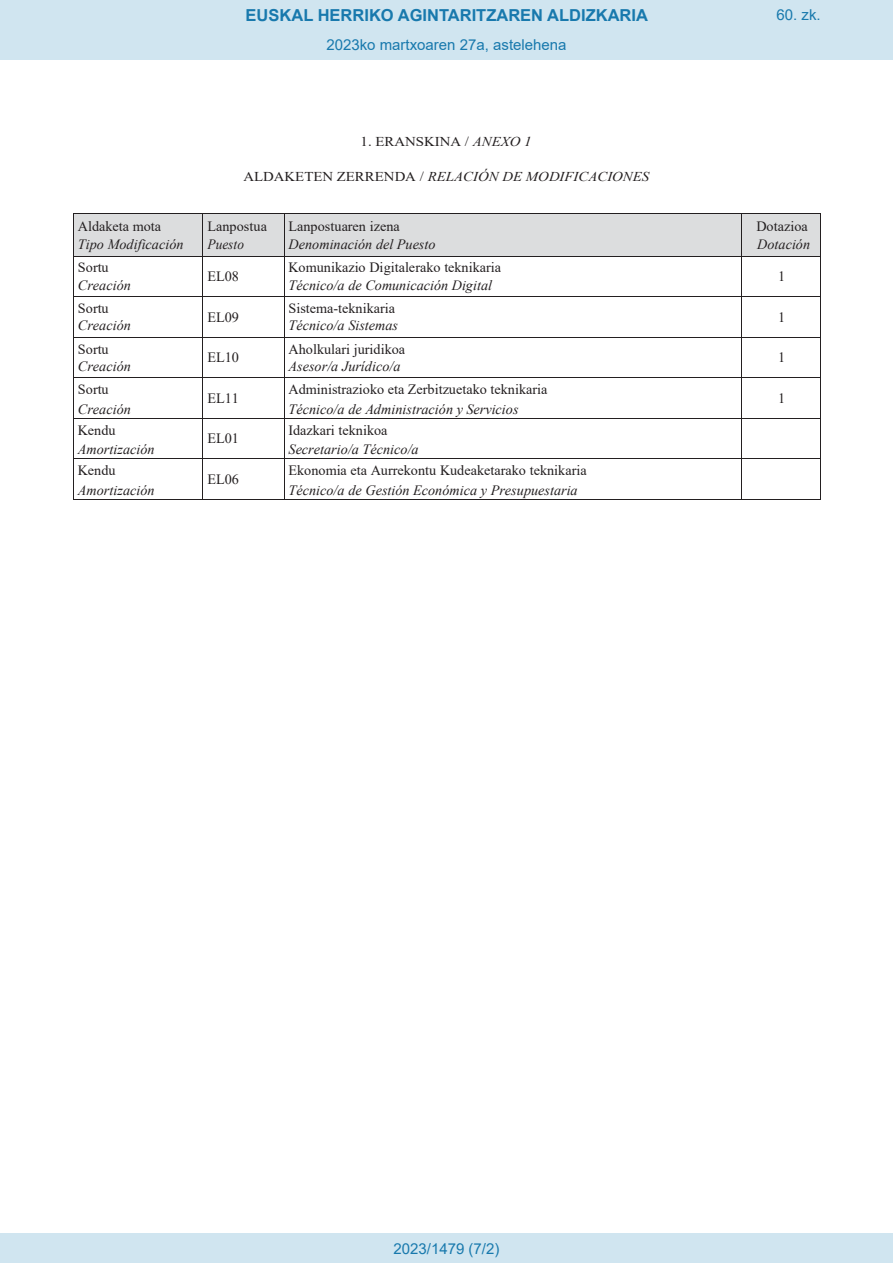
<style>
.page{position:relative;width:893px;height:1263px;background:#fff}
.page>*{position:absolute;margin:0;border:0;box-sizing:border-box;transform-origin:0 0}
.t1{font:700 16.5px "Arial";color:#1879ad}
.Paginacion_Centro{font:15px "Arial";color:#1879ad}
.t2{font:14.25px/17.2px "Times New Roman";color:#231f20}
.t3{font:italic 14.25px/17.2px "Times New Roman";color:#231f20}
.t4{font:italic 13.5px "Times New Roman";letter-spacing:-.005em;color:#231f20;scale:1.1 1}
.t5{font:13.5px "Times New Roman";letter-spacing:-.005em;color:#231f20;scale:1.1 1}
.s1{font-style:italic}
.s2{font-style:normal}
</style>
<div class="page">
<div style="left:74px;top:214px;width:128px;height:42px;background:#dcddde"></div>
<div style="left:203px;top:214px;width:80px;height:42px;background:#dcddde"></div>
<div style="left:284px;top:214px;width:457px;height:42px;background:#dcddde"></div>
<div style="left:742px;top:214px;width:78px;height:42px;background:#dcddde"></div>
<hr style="left:74px;top:213px;width:129px;height:1px;background:#231f20">
<hr style="left:203px;top:213px;width:81px;height:1px;background:#231f20">
<hr style="left:284px;top:213px;width:457px;height:1px;background:#231f20">
<hr style="left:742px;top:213px;width:78px;height:1px;background:#231f20">
<hr style="left:73px;top:214px;width:1px;height:42px;background:#231f20">
<hr style="left:203px;top:214px;width:1px;height:42px;background:#231f20">
<hr style="left:284px;top:214px;width:1px;height:42px;background:#231f20">
<hr style="left:741px;top:214px;width:1px;height:42px;background:#231f20">
<hr style="left:820px;top:214px;width:1px;height:42px;background:#231f20">
<hr style="left:74px;top:256px;width:129px;height:1px;background:#231f20">
<hr style="left:203px;top:256px;width:81px;height:1px;background:#231f20">
<hr style="left:284px;top:256px;width:457px;height:1px;background:#231f20">
<hr style="left:742px;top:256px;width:78px;height:1px;background:#231f20">
<hr style="left:73px;top:256px;width:1px;height:40px;background:#231f20">
<hr style="left:203px;top:256px;width:1px;height:40px;background:#231f20">
<hr style="left:284px;top:256px;width:1px;height:40px;background:#231f20">
<hr style="left:741px;top:256px;width:1px;height:40px;background:#231f20">
<hr style="left:820px;top:256px;width:1px;height:40px;background:#231f20">
<hr style="left:74px;top:296px;width:129px;height:1px;background:#231f20">
<hr style="left:203px;top:296px;width:81px;height:1px;background:#231f20">
<hr style="left:284px;top:296px;width:457px;height:1px;background:#231f20">
<hr style="left:742px;top:296px;width:78px;height:1px;background:#231f20">
<hr style="left:73px;top:297px;width:1px;height:40px;background:#231f20">
<hr style="left:203px;top:297px;width:1px;height:40px;background:#231f20">
<hr style="left:284px;top:297px;width:1px;height:40px;background:#231f20">
<hr style="left:741px;top:297px;width:1px;height:40px;background:#231f20">
<hr style="left:820px;top:297px;width:1px;height:40px;background:#231f20">
<hr style="left:74px;top:337px;width:129px;height:1px;background:#231f20">
<hr style="left:203px;top:337px;width:81px;height:1px;background:#231f20">
<hr style="left:284px;top:337px;width:457px;height:1px;background:#231f20">
<hr style="left:742px;top:337px;width:78px;height:1px;background:#231f20">
<hr style="left:73px;top:337px;width:1px;height:40px;background:#231f20">
<hr style="left:203px;top:337px;width:1px;height:40px;background:#231f20">
<hr style="left:284px;top:337px;width:1px;height:40px;background:#231f20">
<hr style="left:741px;top:337px;width:1px;height:40px;background:#231f20">
<hr style="left:820px;top:337px;width:1px;height:40px;background:#231f20">
<hr style="left:74px;top:377px;width:129px;height:1px;background:#231f20">
<hr style="left:203px;top:377px;width:81px;height:1px;background:#231f20">
<hr style="left:284px;top:377px;width:457px;height:1px;background:#231f20">
<hr style="left:742px;top:377px;width:78px;height:1px;background:#231f20">
<hr style="left:73px;top:378px;width:1px;height:40px;background:#231f20">
<hr style="left:203px;top:378px;width:1px;height:40px;background:#231f20">
<hr style="left:284px;top:378px;width:1px;height:40px;background:#231f20">
<hr style="left:741px;top:378px;width:1px;height:40px;background:#231f20">
<hr style="left:820px;top:378px;width:1px;height:40px;background:#231f20">
<hr style="left:74px;top:418px;width:129px;height:1px;background:#231f20">
<hr style="left:203px;top:418px;width:81px;height:1px;background:#231f20">
<hr style="left:284px;top:418px;width:457px;height:1px;background:#231f20">
<hr style="left:742px;top:418px;width:78px;height:1px;background:#231f20">
<hr style="left:73px;top:419px;width:1px;height:40px;background:#231f20">
<hr style="left:203px;top:419px;width:1px;height:40px;background:#231f20">
<hr style="left:284px;top:419px;width:1px;height:40px;background:#231f20">
<hr style="left:741px;top:419px;width:1px;height:40px;background:#231f20">
<hr style="left:820px;top:419px;width:1px;height:40px;background:#231f20">
<hr style="left:74px;top:459px;width:129px;height:1px;background:#231f20">
<hr style="left:203px;top:459px;width:81px;height:1px;background:#231f20">
<hr style="left:284px;top:459px;width:457px;height:1px;background:#231f20">
<hr style="left:742px;top:459px;width:78px;height:1px;background:#231f20">
<hr style="left:73px;top:459px;width:1px;height:40px;background:#231f20">
<hr style="left:74px;top:499px;width:129px;height:1px;background:#231f20">
<hr style="left:203px;top:459px;width:1px;height:40px;background:#231f20">
<hr style="left:203px;top:499px;width:81px;height:1px;background:#231f20">
<hr style="left:284px;top:459px;width:1px;height:40px;background:#231f20">
<hr style="left:284px;top:499px;width:457px;height:1px;background:#231f20">
<hr style="left:741px;top:459px;width:1px;height:40px;background:#231f20">
<hr style="left:742px;top:499px;width:78px;height:1px;background:#231f20">
<hr style="left:820px;top:459px;width:1px;height:40px;background:#231f20">
<div style="left:0;top:0;width:893px;height:60px;background:#d0e5f0"></div>
<div style="left:0;top:1233px;width:893px;height:30px;background:#d0e5f0"></div>
<p class="t1" style="left:246px;top:3px;width:404px">EUSKAL HERRIKO AGINTARITZAREN ALDIZKARIA</p>
<p class="Paginacion_Centro" style="left:776px;top:5px;width:46px">60. zk.</p>
<p class="Paginacion_Centro" style="left:326px;top:35px;width:242px">2023ko martxoaren 27a, astelehena</p>
<p class="t5" style="left:361px;top:132px;width:157px">1. ERANSKINA / <span class="s1">ANEXO 1</span></p>
<p class="t4" style="left:243px;top:167px;width:370px"><span class="s2">ALDAKETEN ZERRENDA /</span> RELACIÓN DE MODIFICACIONES</p>
<p class="t3" style="left:78px;top:217px;width:107px"><span class="s2">Aldaketa mota<br></span>Tipo Modificación</p>
<p class="t2" style="left:207px;top:217px;width:61px">Lanpostua<br><span class="s1">Puesto</span></p>
<p class="t3" style="left:288px;top:217px;width:149px"><span class="s2">Lanpostuaren izena<br></span>Denominación del Puesto</p>
<p class="t2" style="left:756px;top:217px;width:55px">Dotazioa<br><span class="s1">Dotación</span></p>
<p class="t3" style="left:78px;top:259px;width:55px"><span class="s2">Sortu<br></span>Creación</p>
<p class="t2" style="left:207px;top:267px;width:33px">EL08</p>
<p class="t2" style="left:288px;top:259px;width:214px">Komunikazio Digitalerako teknikaria<br><span class="s1">Técnico/a de Comunicación Digital</span></p>
<p class="t2" style="left:778px;top:267px;width:9px">1</p>
<p class="t3" style="left:78px;top:299px;width:55px"><span class="s2">Sortu<br></span>Creación</p>
<p class="t2" style="left:207px;top:308px;width:33px">EL09</p>
<p class="t2" style="left:288px;top:299px;width:111px">Sistema-teknikaria<br><span class="s1">Técnico/a Sistemas</span></p>
<p class="t2" style="left:778px;top:308px;width:9px">1</p>
<p class="t3" style="left:78px;top:340px;width:55px"><span class="s2">Sortu<br></span>Creación</p>
<p class="t2" style="left:207px;top:348px;width:33px">EL10</p>
<p class="t2" style="left:288px;top:340px;width:118px">Aholkulari juridikoa<br><span class="s1">Asesor/a Jurídico/a</span></p>
<p class="t2" style="left:778px;top:348px;width:9px">1</p>
<p class="t3" style="left:78px;top:379px;width:55px;line-height:19.6px"><span class="s2">Sortu<br></span>Creación</p>
<p class="t2" style="left:207px;top:389px;width:33px">EL11</p>
<p class="t2" style="left:288px;top:379px;width:260px;line-height:19.6px">Administrazioko eta Zerbitzuetako teknikaria<br><span class="s1">Técnico/a de Administración y Servicios</span></p>
<p class="t2" style="left:778px;top:389px;width:9px">1</p>
<p class="t3" style="left:78px;top:420px;width:78px;line-height:19.5px"><span class="s2">Kendu<br></span>Amortización</p>
<p class="t2" style="left:207px;top:430px;width:33px">EL01</p>
<p class="t3" style="left:288px;top:420px;width:132px;line-height:19.5px"><span class="s2">Idazkari teknikoa<br></span>Secretario/a Técnico/a</p>
<p class="t3" style="left:78px;top:460px;width:78px;line-height:19.6px"><span class="s2">Kendu<br></span>Amortización</p>
<p class="t2" style="left:207px;top:470px;width:33px">EL06</p>
<p class="t2" style="left:288px;top:460px;width:300px;line-height:19.6px">Ekonomia eta Aurrekontu Kudeaketarako teknikaria<br><span class="s1">Técnico/a de Gestión Económica y Presupuestaria</span></p>
<p class="Paginacion_Centro" style="left:393px;top:1238px;width:107px">2023/1479 (7/2)</p>
</div>
